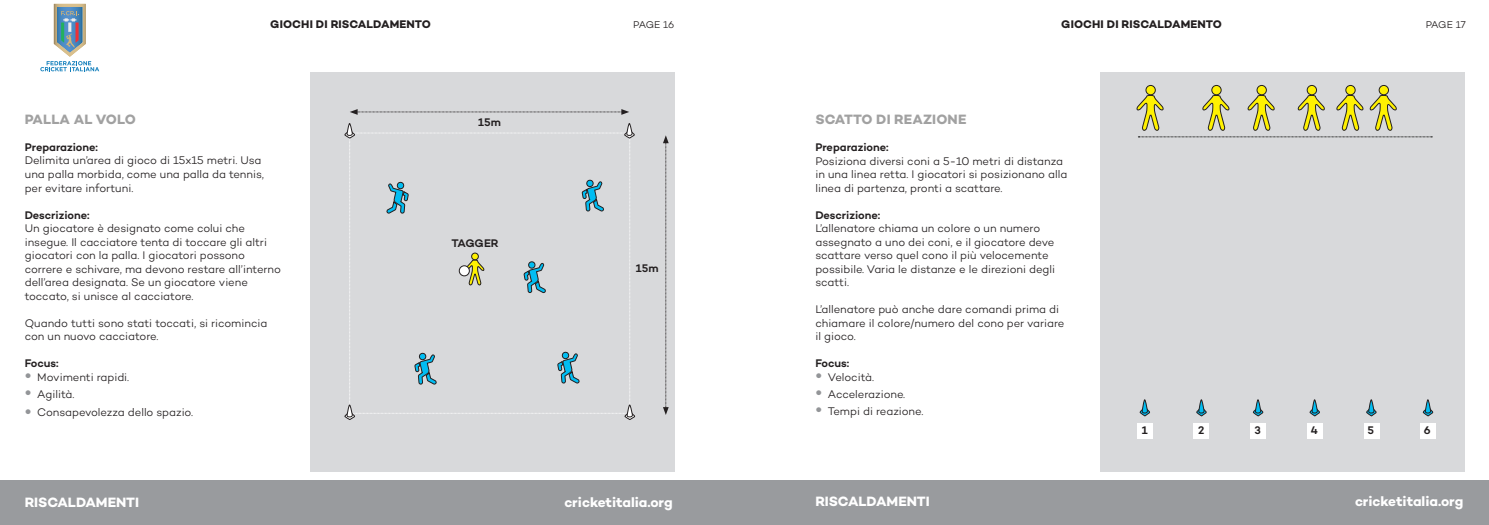
<style>
.page{position:relative;width:1489px;height:525px;background:#fff}
.page>*{position:absolute;margin:0;border:0;box-sizing:border-box;transform-origin:0 0}
.t1{font:700 13.75px "Campton";letter-spacing:-.005em;color:#fff}
.t2{font:700 13.75px "Campton";letter-spacing:.01em;color:#a1a1a1}
.t3{font:300 11.25px/13.5px "Campton";letter-spacing:-.005em;color:#231f20}
.t4{font:600 11.25px "Campton";color:#231f20}
.t5{font:700 11.25px "Campton";letter-spacing:.01em;color:#231f20}
.t6{font:300 10px "Campton";letter-spacing:-.02em;color:#231f20}
.s1{font-size:21.25px;color:#939598}
</style>
<div class="page">
<div style="left:0;top:479px;width:1488px;height:45px;background:#999b9e"></div>
<div style="left:310px;top:72px;width:364px;height:399px;background:#d8d9db"></div>
<div style="left:1100px;top:72px;width:364px;height:399px;background:#d8d9db"></div>
<svg style="left:40px;top:4px;width:59px;height:67px"></svg>
<svg style="left:350px;top:109px;width:279px;height:6px"></svg>
<svg style="left:663px;top:135px;width:5px;height:280px"></svg>
<svg style="left:344px;top:123px;width:291px;height:297px"></svg>
<div style="left:459px;top:265px;width:10px;height:11px;background:#fff;border-radius:50%"></div>
<div style="left:459px;top:265px;width:10px;height:11px;border:1px solid #231f20;border-radius:50%"></div>
<svg style="left:1196px;top:399px;width:10px;height:17px"></svg>
<svg style="left:1139px;top:399px;width:10px;height:17px"></svg>
<svg style="left:1252px;top:399px;width:10px;height:17px"></svg>
<svg style="left:1309px;top:399px;width:10px;height:17px"></svg>
<svg style="left:1366px;top:399px;width:9px;height:17px"></svg>
<svg style="left:1422px;top:399px;width:10px;height:17px"></svg>
<div style="left:1137px;top:423px;width:15px;height:15px;background:#fff"></div>
<div style="left:1193px;top:423px;width:15px;height:15px;background:#fff"></div>
<div style="left:1250px;top:423px;width:15px;height:15px;background:#fff"></div>
<div style="left:1307px;top:423px;width:15px;height:15px;background:#fff"></div>
<div style="left:1363px;top:423px;width:15px;height:15px;background:#fff"></div>
<div style="left:1420px;top:423px;width:15px;height:15px;background:#fff"></div>
<div style="left:1211px;top:85px;width:10px;height:10px;background:#fff101;border-radius:50%"></div>
<div style="left:1211px;top:85px;width:10px;height:10px;border:1px solid #231f20;border-radius:50%"></div>
<div style="left:1145px;top:85px;width:10px;height:10px;background:#fff101;border-radius:50%"></div>
<div style="left:1145px;top:85px;width:10px;height:10px;border:1px solid #231f20;border-radius:50%"></div>
<div style="left:1256px;top:85px;width:10px;height:10px;background:#fff101;border-radius:50%"></div>
<div style="left:1256px;top:85px;width:10px;height:10px;border:1px solid #231f20;border-radius:50%"></div>
<div style="left:1306px;top:85px;width:10px;height:10px;background:#fff101;border-radius:50%"></div>
<div style="left:1306px;top:85px;width:10px;height:10px;border:1px solid #231f20;border-radius:50%"></div>
<div style="left:1345px;top:85px;width:9px;height:10px;background:#fff101;border-radius:50%"></div>
<div style="left:1345px;top:85px;width:10px;height:10px;border:1px solid #231f20;border-radius:50%"></div>
<div style="left:1378px;top:85px;width:10px;height:10px;background:#fff101;border-radius:50%"></div>
<div style="left:1378px;top:85px;width:10px;height:10px;border:1px solid #231f20;border-radius:50%"></div>
<svg style="left:1136px;top:95px;width:295px;height:42px"></svg>
<p class="t5" style="left:270px;top:17px;width:162px">GIOCHI DI RISCALDAMENTO</p>
<p class="t6" style="left:633px;top:19px;width:43px">PAGE 16</p>
<p class="t5" style="left:1061px;top:17px;width:162px">GIOCHI DI RISCALDAMENTO</p>
<p class="t6" style="left:1425px;top:19px;width:42px">PAGE 17</p>
<p class="t2" style="left:25px;top:110px;width:113px">PALLA AL VOLO</p>
<p class="t4" style="left:25px;top:140px;width:75px">Preparazione:</p>
<p class="t3" style="left:25px;top:154px;width:241px">Delimita un’area di gioco di 15x15 metri. Usa una palla morbida, come una palla da tennis, per evitare infortuni.</p>
<p class="t4" style="left:25px;top:207px;width:66px">Descrizione:</p>
<p class="t3" style="left:25px;top:221px;width:258px">Un giocatore è designato come colui che insegue. Il cacciatore tenta di toccare gli altri giocatori con la palla. I giocatori possono correre e schivare, ma devono restare all’interno dell’area designata. Se un giocatore viene toccato, si unisce al cacciatore.</p>
<p class="t3" style="left:25px;top:316px;width:244px">Quando tutti sono stati toccati, si ricomincia con un nuovo cacciatore.</p>
<p class="t4" style="left:25px;top:356px;width:35px">Focus:</p>
<p class="t3" style="left:25px;top:370px;width:106px"><span class="s1">•</span> Movimenti rapidi.</p>
<p class="t3" style="left:25px;top:387px;width:51px"><span class="s1">•</span> Agilità.</p>
<p class="t3" style="left:25px;top:405px;width:170px"><span class="s1">•</span> Consapevolezza dello spazio.</p>
<p class="t4" style="left:478px;top:115px;width:24px">15m</p>
<p class="t4" style="left:451px;top:236px;width:49px">TAGGER</p>
<p class="t4" style="left:636px;top:261px;width:24px">15m</p>
<p class="t2" style="left:815px;top:110px;width:152px">SCATTO DI REAZIONE</p>
<p class="t4" style="left:815px;top:140px;width:75px">Preparazione:</p>
<p class="t3" style="left:815px;top:154px;width:253px">Posiziona diversi coni a 5-10 metri di distanza in una linea retta. I giocatori si posizionano alla linea di partenza, pronti a scattare.</p>
<p class="t4" style="left:815px;top:207px;width:66px">Descrizione:</p>
<p class="t3" style="left:815px;top:221px;width:241px">L’allenatore chiama un colore o un numero assegnato a uno dei coni, e il giocatore deve scattare verso quel cono il più velocemente possibile. Varia le distanze e le direzioni degli scatti.</p>
<p class="t3" style="left:815px;top:302px;width:251px">L’allenatore può anche dare comandi prima di chiamare il colore/numero del cono per variare il gioco.</p>
<p class="t4" style="left:815px;top:356px;width:35px">Focus:</p>
<p class="t3" style="left:815px;top:370px;width:60px"><span class="s1">•</span> Velocità.</p>
<p class="t3" style="left:815px;top:387px;width:91px"><span class="s1">•</span> Accelerazione.</p>
<p class="t3" style="left:815px;top:404px;width:109px"><span class="s1">•</span> Tempi di reazione.</p>
<p class="t4" style="left:1141px;top:423px;width:7px">1</p>
<p class="t4" style="left:1198px;top:423px;width:8px">2</p>
<p class="t4" style="left:1254px;top:423px;width:8px">3</p>
<p class="t4" style="left:1310px;top:423px;width:9px">4</p>
<p class="t4" style="left:1367px;top:423px;width:8px">5</p>
<p class="t4" style="left:1423px;top:423px;width:8px">6</p>
<p class="t1" style="left:25px;top:493px;width:116px">RISCALDAMENTI</p>
<p class="t1" style="left:564px;top:493px;width:110px">cricketitalia.org</p>
<p class="t1" style="left:815px;top:492px;width:116px">RISCALDAMENTI</p>
<p class="t1" style="left:1354px;top:492px;width:110px">cricketitalia.org</p>
</div>
